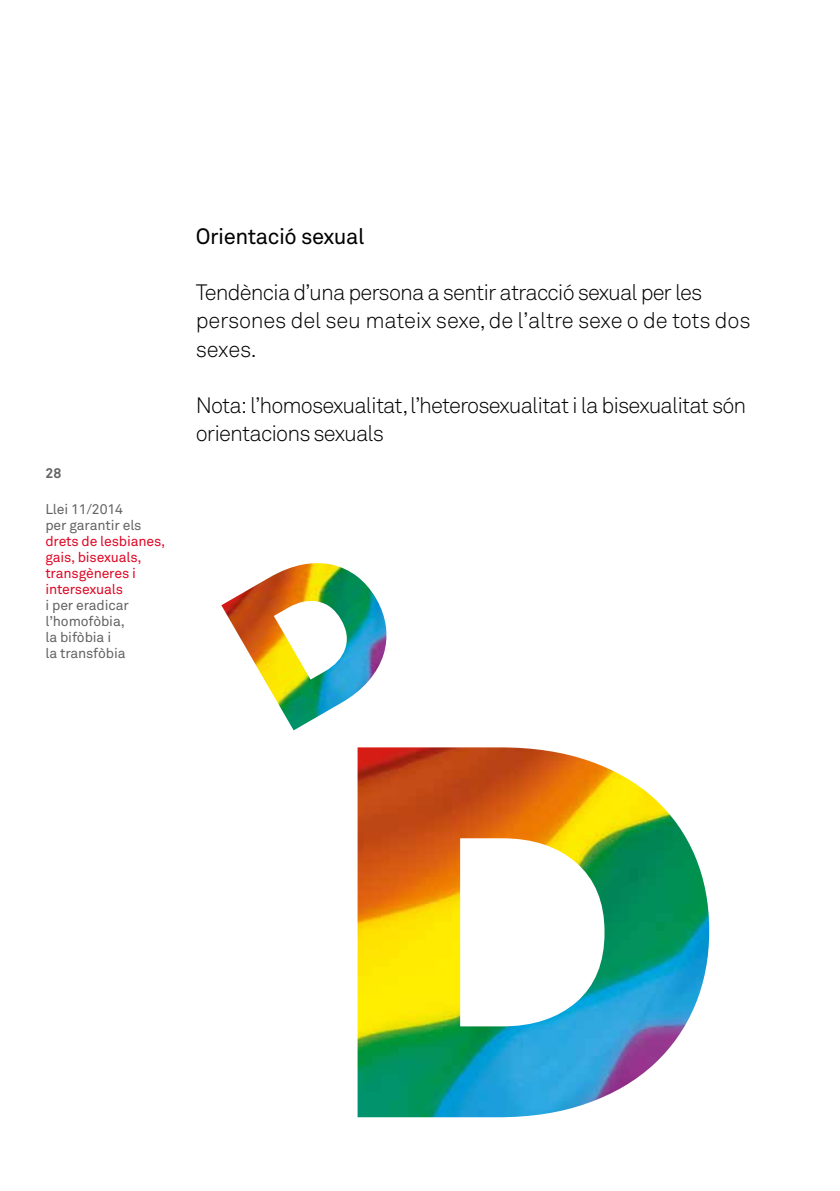
<style>
.page{position:relative;width:840px;height:1191px;background:#fff}
.page>*{position:absolute;margin:0;border:0;box-sizing:border-box;transform-origin:0 0}
.t1{font:300 22px/28px "Akkurat";letter-spacing:-.04em;color:#000}
.t2{font:22px "Akkurat";letter-spacing:-.02em;color:#000}
.t3{font:14px/16px "Akkurat";letter-spacing:-.01em;color:#646363}
.t4{font:14px/16px "Akkurat";letter-spacing:-.01em;color:#de0826}
.t5{font:700 14px "Akkurat";color:#646464}
</style>
<div class="page">
<img style="left:357px;top:747px;width:351px;height:370px">
<img style="left:221px;top:563px;width:166px;height:167px">
<p class="t5" style="left:45px;top:464px;width:17px">28</p>
<p class="t3" style="left:45px;top:502px;width:98px">Llei 11/2014 per garantir els</p>
<p class="t4" style="left:45px;top:534px;width:121px">drets de lesbianes, gais, bisexuals, transgèneres i intersexuals</p>
<p class="t3" style="left:45px;top:598px;width:85px">i per eradicar l’homofòbia, la bifòbia i<br>la transfòbia</p>
<p class="t2" style="left:196px;top:224px;width:170px">Orientació sexual</p>
<p class="t1" style="left:196px;top:279px;width:556px">Tendència d’una persona a sentir atracció sexual per les persones del seu mateix sexe, de l’altre sexe o de tots dos sexes.</p>
<p class="t1" style="left:196px;top:391px;width:551px">Nota: l’homosexualitat, l’heterosexualitat i la bisexualitat són orientacions sexuals</p>
</div>
